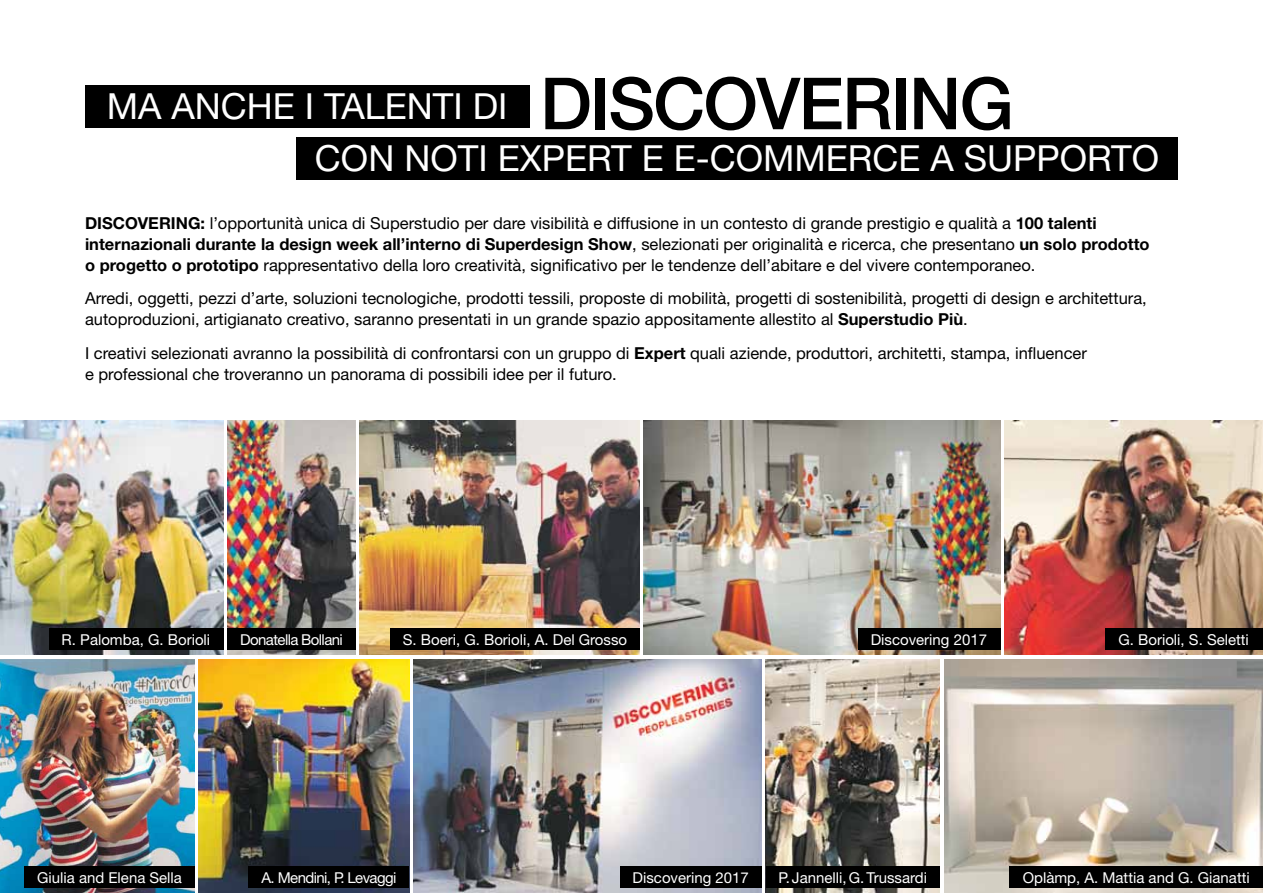
<style>
.page{position:relative;width:1263px;height:893px;background:#fff}
.page>*{position:absolute;margin:0;border:0;box-sizing:border-box;transform-origin:0 0}
.t1{font:500 72px "Helvetica Neue LT Std";letter-spacing:-.025em;color:#000}
.t2{font:36px/52.3px "Helvetica Neue LT Std";color:#fff}
.t3{font:16.5px/21px "Helvetica Neue LT Std";color:#000}
.t4{font:15px "Helvetica Neue LT Std";color:#fff}
.t5{font:15px "Helvetica Neue LT Std";letter-spacing:-.04em;color:#fff}
.s1{font-weight:700}
</style>
<div class="page">
<div style="left:85px;top:85px;width:444px;height:43px;background:#000"></div>
<div style="left:296px;top:137px;width:882px;height:43px;background:#000"></div>
<img style="left:360px;top:421px;width:280px;height:234px">
<img style="left:766px;top:659px;width:174px;height:234px">
<img style="left:644px;top:421px;width:356px;height:234px">
<img style="left:227px;top:421px;width:129px;height:234px">
<img style="left:1004px;top:421px;width:259px;height:234px">
<img style="left:414px;top:659px;width:347px;height:234px">
<img style="left:944px;top:659px;width:319px;height:234px">
<img style="left:0;top:659px;width:195px;height:234px">
<img style="left:0;top:421px;width:223px;height:234px">
<img style="left:199px;top:659px;width:210px;height:234px">
<div style="left:49px;top:629px;width:174px;height:21px;background:#000"></div>
<div style="left:24px;top:866px;width:171px;height:22px;background:#000"></div>
<div style="left:227px;top:629px;width:129px;height:21px;background:#000"></div>
<div style="left:249px;top:866px;width:160px;height:22px;background:#000"></div>
<div style="left:390px;top:629px;width:250px;height:21px;background:#000"></div>
<div style="left:620px;top:866px;width:142px;height:22px;background:#000"></div>
<div style="left:858px;top:629px;width:142px;height:21px;background:#000"></div>
<div style="left:766px;top:866px;width:174px;height:22px;background:#000"></div>
<div style="left:1106px;top:629px;width:157px;height:21px;background:#000"></div>
<div style="left:1010px;top:866px;width:253px;height:22px;background:#000"></div>
<h1 class="t1" style="left:540px;top:61px;width:476px">DISCOVERING</h1>
<h2 class="t2" style="left:315px;top:80px;width:846px;text-indent:-208px">MA ANCHE I TALENTI DI<br>CON NOTI EXPERT E E-COMMERCE A SUPPORTO</h2>
<p class="t3" style="left:85px;top:212px;width:1066px"><span class="s1">DISCOVERING:</span> l’opportunità unica di Superstudio per dare visibilità e diffusione in un contesto di grande prestigio e qualità a <span class="s1">100 talenti internazionali durante la design week all’interno di Superdesign Show</span>, selezionati per originalità e ricerca, che presentano <span class="s1">un solo prodotto o progetto o prototipo</span> rappresentativo della loro creatività, significativo per le tendenze dell’abitare e del vivere contemporaneo.</p>
<p class="t3" style="left:85px;top:288px;width:1063px">Arredi, oggetti, pezzi d’arte, soluzioni tecnologiche, prodotti tessili, proposte di mobilità, progetti di sostenibilità, progetti di design e architettura, autoproduzioni, artigianato creativo, saranno presentati in un grande spazio appositamente allestito al <span class="s1">Superstudio Più</span>.</p>
<p class="t3" style="left:85px;top:343px;width:1003px">I creativi selezionati avranno la possibilità di confrontarsi con un gruppo di <span class="s1">Expert</span> quali aziende, produttori, architetti, stampa, influencer e professional che troveranno un panorama di possibili idee per il futuro.</p>
<p class="t4" style="left:62px;top:631px;width:150px">R. Palomba, G. Borioli</p>
<p class="t5" style="left:240px;top:631px;width:104px">Donatella Bollani</p>
<p class="t4" style="left:403px;top:631px;width:226px">S. Boeri, G. Borioli, A. Del Grosso</p>
<p class="t4" style="left:871px;top:631px;width:118px">Discovering 2017</p>
<p class="t4" style="left:1118px;top:631px;width:132px">G. Borioli, S. Seletti</p>
<p class="t4" style="left:37px;top:868px;width:146px">Giulia and Elena Sella</p>
<p class="t5" style="left:261px;top:868px;width:136px">A. Mendini, P. Levaggi</p>
<p class="t4" style="left:632px;top:868px;width:118px">Discovering 2017</p>
<p class="t4" style="left:779px;top:868px;width:150px">P. Jannelli, G. Trussardi</p>
<p class="t4" style="left:1023px;top:868px;width:229px">Oplàmp, A. Mattia and G. Gianatti</p>
</div>
